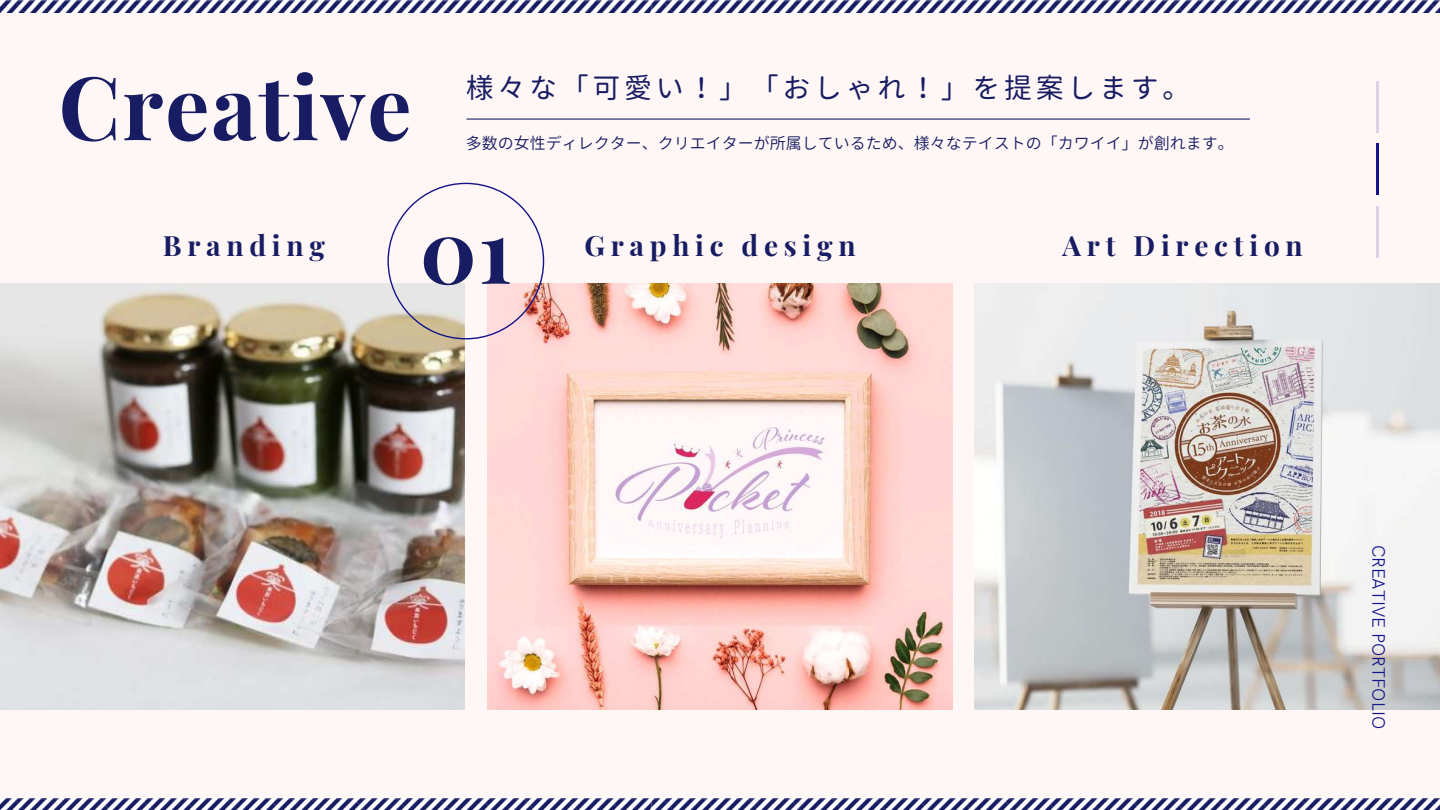
<style>
.page{position:relative;width:1440px;height:810px;background:#fff6f6}
.page>*{position:absolute;margin:0;border:0;box-sizing:border-box;transform-origin:0 0}
.t1{font:700 88px "Playfair Display";letter-spacing:.02em;color:#181d63}
.t2{font:700 28px "Playfair Display";letter-spacing:.205em;color:#181d63}
.t3{font:28px "Gen Jyuu Gothic";letter-spacing:.13em;color:#181d63}
.t4{font:300 18px "HK Grotesk";color:#121489}
.t5{font:16px "Gen Jyuu Gothic";color:#181d63}
</style>
<div class="page">
<img style="left:0;top:283px;width:465px;height:426px">
<img style="left:487px;top:283px;width:465px;height:426px">
<img style="left:975px;top:283px;width:465px;height:426px">
<hr style="left:1376px;top:81px;width:2px;height:52px;background:#121489">
<hr style="left:1376px;top:144px;width:2px;height:51px;background:#121489">
<hr style="left:1376px;top:206px;width:2px;height:52px;background:#121489">
<img style="left:0;top:0;width:652px;height:12px">
<img style="left:652px;top:0;width:788px;height:12px">
<img style="left:0;top:798px;width:652px;height:12px">
<img style="left:652px;top:798px;width:788px;height:12px">
<svg style="left:466px;top:119px;width:784px;height:1px"></svg>
<svg style="left:387px;top:183px;width:157px;height:156px"></svg>
<h1 class="t1" style="left:58px;top:45px;width:355px">Creative</h1>
<h2 class="t3" style="left:466px;top:68px;width:726px">様々な「可愛い！」「おしゃれ！」を提案します。</h2>
<p class="t5" style="left:466px;top:132px;width:769px">多数の女性ディレクター、クリエイターが所属しているため、様々なテイストの「カワイイ」が創れます。</p>
<h2 class="t2" style="left:163px;top:226px;width:163px">Branding</h2>
<h1 class="t1" style="left:420px;top:189px;width:94px">01</h1>
<h2 class="t2" style="left:584px;top:226px;width:273px">Graphic design</h2>
<h2 class="t2" style="left:1063px;top:226px;width:242px">Art Direction</h2>
<p class="t4" style="left:1389px;top:545px;width:186px;rotate:90deg">CREATIVE PORTFOLIO</p>
</div>
